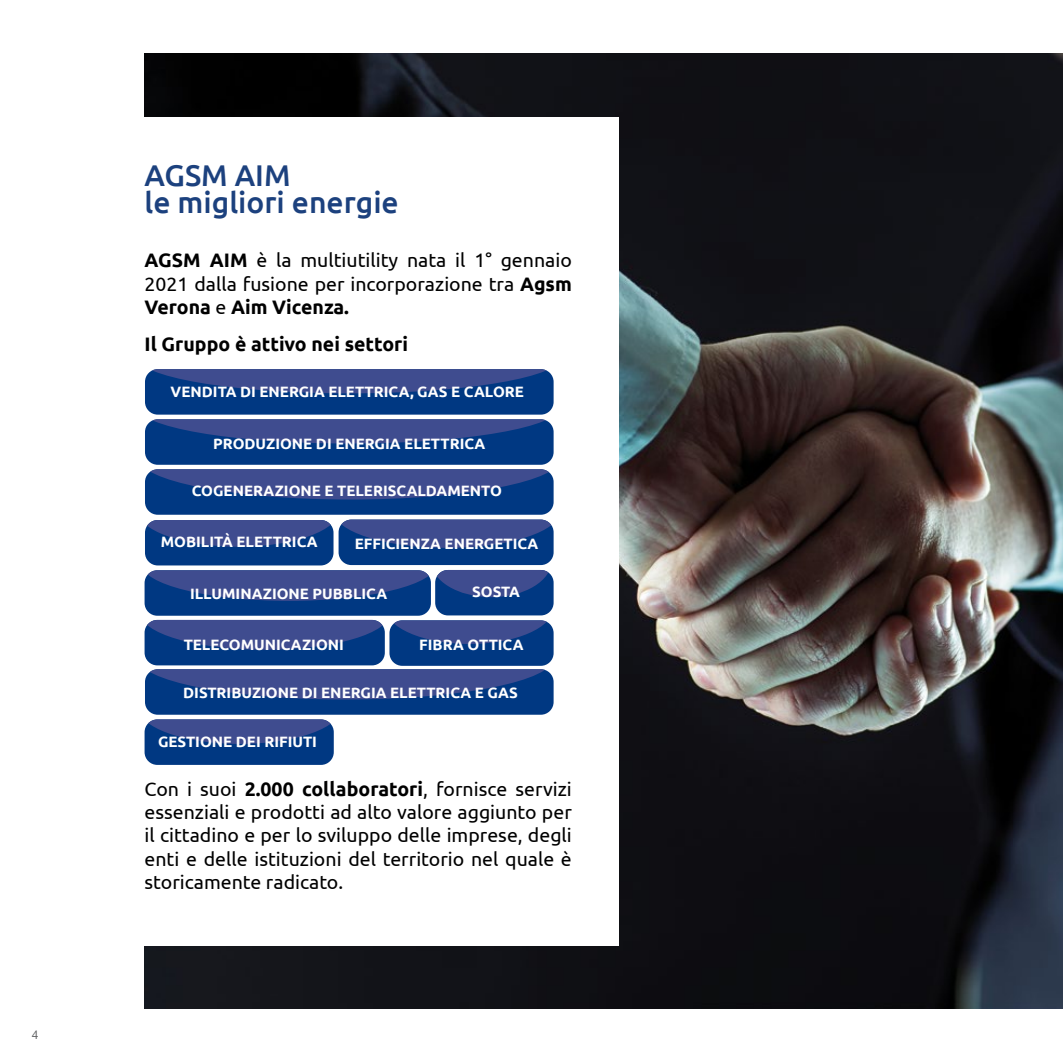
<style>
.page{position:relative;width:1063px;height:1063px;background:#fff}
.page>*{position:absolute;margin:0;border:0;box-sizing:border-box;transform-origin:0 0}
.t1{font:500 30px/27px "Ubuntu";color:#1c417e}
.t2{font:19.5px/23.4px "Ubuntu";color:#000;text-align:justify}
.t3{font:700 19.5px "Ubuntu";color:#000}
.t4{font:700 15px "Ubuntu";color:#fff}
.t5{font:12px "Helvetica Neue LT Std";color:#616264}
.s1{font-weight:700}
</style>
<div class="page">
<img style="left:145px;top:54px;width:918px;height:955px">
<div style="left:102px;top:117px;width:517px;height:829px;background:#fff"></div>
<div style="left:145px;top:369px;width:409px;height:46px;background:#003882;border-radius:13px"></div>
<svg style="left:145px;top:369px;width:409px;height:24px"></svg>
<div style="left:145px;top:419px;width:409px;height:46px;background:#003882;border-radius:13px"></div>
<svg style="left:145px;top:419px;width:409px;height:25px"></svg>
<div style="left:339px;top:520px;width:215px;height:45px;background:#003882;border-radius:13px"></div>
<div style="left:145px;top:520px;width:189px;height:45px;background:#003882;border-radius:13px"></div>
<svg style="left:145px;top:520px;width:409px;height:28px"></svg>
<div style="left:145px;top:620px;width:240px;height:45px;background:#003882;border-radius:13px"></div>
<div style="left:145px;top:719px;width:189px;height:46px;background:#003882;border-radius:13px"></div>
<svg style="left:145px;top:719px;width:189px;height:25px"></svg>
<div style="left:389px;top:620px;width:165px;height:46px;background:#003882;border-radius:13px"></div>
<svg style="left:145px;top:620px;width:409px;height:30px"></svg>
<div style="left:145px;top:669px;width:409px;height:46px;background:#003882;border-radius:13px"></div>
<svg style="left:145px;top:669px;width:409px;height:31px"></svg>
<div style="left:145px;top:469px;width:409px;height:46px;background:#003882;border-radius:13px"></div>
<svg style="left:145px;top:469px;width:409px;height:31px"></svg>
<div style="left:145px;top:570px;width:286px;height:46px;background:#003882;border-radius:13px"></div>
<div style="left:435px;top:570px;width:119px;height:45px;background:#003882;border-radius:13px"></div>
<svg style="left:145px;top:570px;width:407px;height:31px"></svg>
<p class="t5" style="left:32px;top:1028px;width:8px">4</p>
<h1 class="t1" style="left:145px;top:161px;width:256px">AGSM AIM<br>le migliori energie</h1>
<p class="t2" style="left:145px;top:248px;width:429px"><span class="s1">AGSM AIM</span> è la multiutility nata il 1° gennaio 2021 dalla fusione per incorporazione tra <span class="s1">Agsm Verona</span> e <span class="s1">Aim Vicenza.</span></p>
<p class="t3" style="left:145px;top:332px;width:265px">Il Gruppo è attivo nei settori</p>
<p class="t4" style="left:171px;top:383px;width:355px">VENDITA DI ENERGIA ELETTRICA, GAS E CALORE</p>
<p class="t4" style="left:213px;top:434px;width:274px">PRODUZIONE DI ENERGIA ELETTRICA</p>
<p class="t4" style="left:192px;top:482px;width:312px">COGENERAZIONE E TELERISCALDAMENTO</p>
<p class="t4" style="left:161px;top:533px;width:158px">MOBILITÀ ELETTRICA</p>
<p class="t4" style="left:355px;top:534px;width:185px">EFFICIENZA ENERGETICA</p>
<p class="t4" style="left:190px;top:585px;width:199px">ILLUMINAZIONE PUBBLICA</p>
<p class="t4" style="left:184px;top:636px;width:162px">TELECOMUNICAZIONI</p>
<p class="t4" style="left:472px;top:583px;width:49px">SOSTA</p>
<p class="t4" style="left:419px;top:635px;width:106px">FIBRA OTTICA</p>
<p class="t4" style="left:183px;top:684px;width:336px">DISTRIBUZIONE DI ENERGIA ELETTRICA E GAS</p>
<p class="t4" style="left:158px;top:733px;width:161px">GESTIONE DEI RIFIUTI</p>
<p class="t2" style="left:145px;top:776px;width:429px">Con i suoi <span class="s1">2.000 collaboratori</span>, fornisce servizi essenziali e prodotti ad alto valore aggiunto per il cittadino e per lo sviluppo delle imprese, degli enti e delle istituzioni del territorio nel quale è storicamente radicato.</p>
</div>
